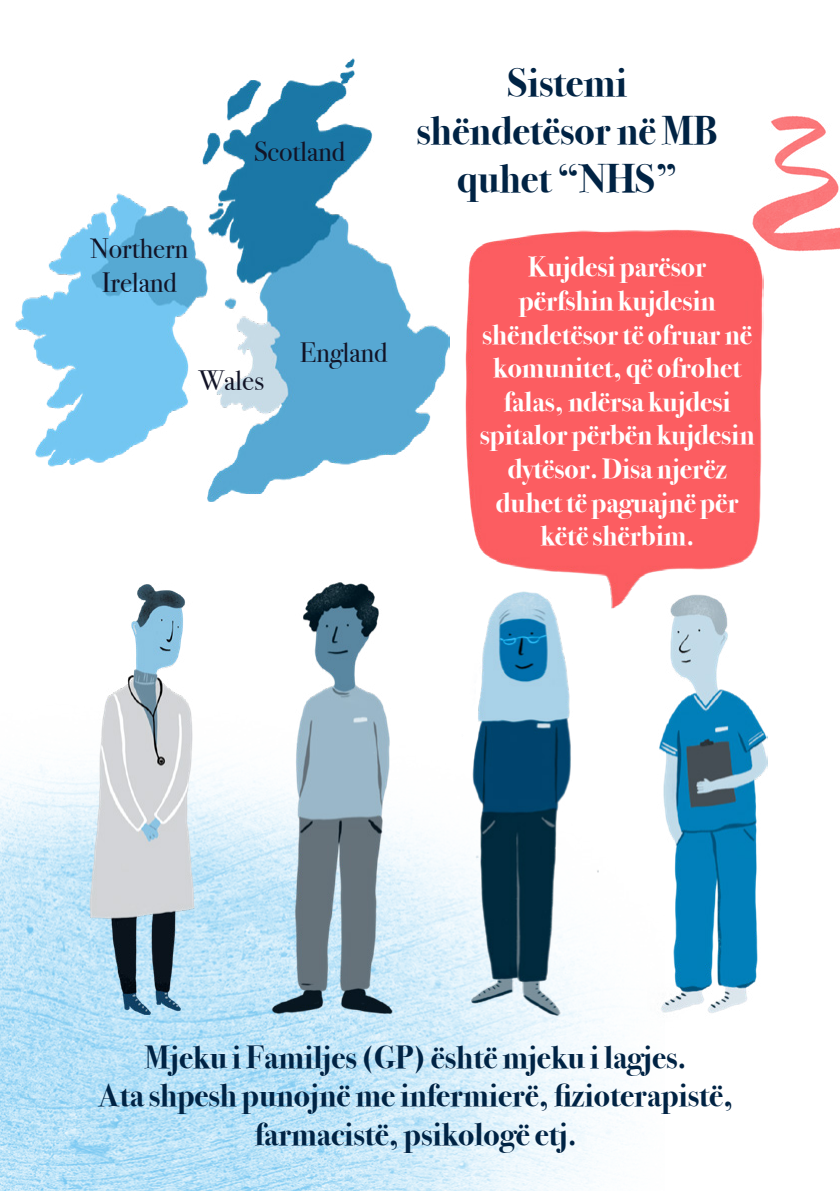
<style>
.page{position:relative;width:840px;height:1191px;background:#fff}
.page>*{position:absolute;margin:0;border:0;box-sizing:border-box;transform-origin:0 0}
.t1{font:700 40px/48px "Bodoni Svty Two ITCTT";color:#002344;text-align:center}
.t2{font:700 32px/38.4px "Bodoni Svty Two ITCTT";color:#002344;text-align:center}
.t3{font:700 28px/33.6px "Bodoni Svty Two ITCTT";color:#fff;text-align:center}
.t4{font:28px "Bodoni Svty Two OSITCTT";color:#121427}
</style>
<div class="page">
<img style="left:752px;top:116px;width:87px;height:136px">
<img style="left:0;top:764px;width:632px;height:427px">
<img style="left:271px;top:582px;width:134px;height:431px">
<img style="left:659px;top:608px;width:108px;height:405px">
<img style="left:89px;top:584px;width:110px;height:430px">
<img style="left:461px;top:608px;width:137px;height:423px">
<img style="left:15px;top:58px;width:434px;height:443px">
<img style="left:465px;top:229px;width:297px;height:379px">
<p class="t4" style="left:253px;top:135px;width:93px">Scotland</p>
<p class="t4" style="left:90px;top:232px;width:99px">Northern</p>
<p class="t4" style="left:102px;top:265px;width:77px">Ireland</p>
<p class="t4" style="left:199px;top:364px;width:67px">Wales</p>
<p class="t4" style="left:299px;top:335px;width:89px">England</p>
<p class="t1" style="left:416px;top:55px;width:303px">Sistemi shëndetësor në MB quhet “NHS”</p>
<p class="t3" style="left:479px;top:248px;width:276px">Kujdesi parësor përfshin kujdesin shëndetësor të ofruar në komunitet, që ofrohet falas, ndërsa kujdesi spitalor përbën kujdesin dytësor. Disa njerëz duhet të paguajnë për këtë shërbim.</p>
<p class="t2" style="left:98px;top:1035px;width:636px">Mjeku i Familjes (GP) është mjeku i lagjes.<br>Ata shpesh punojnë me infermierë, fizioterapistë, farmacistë, psikologë etj.</p>
</div>
